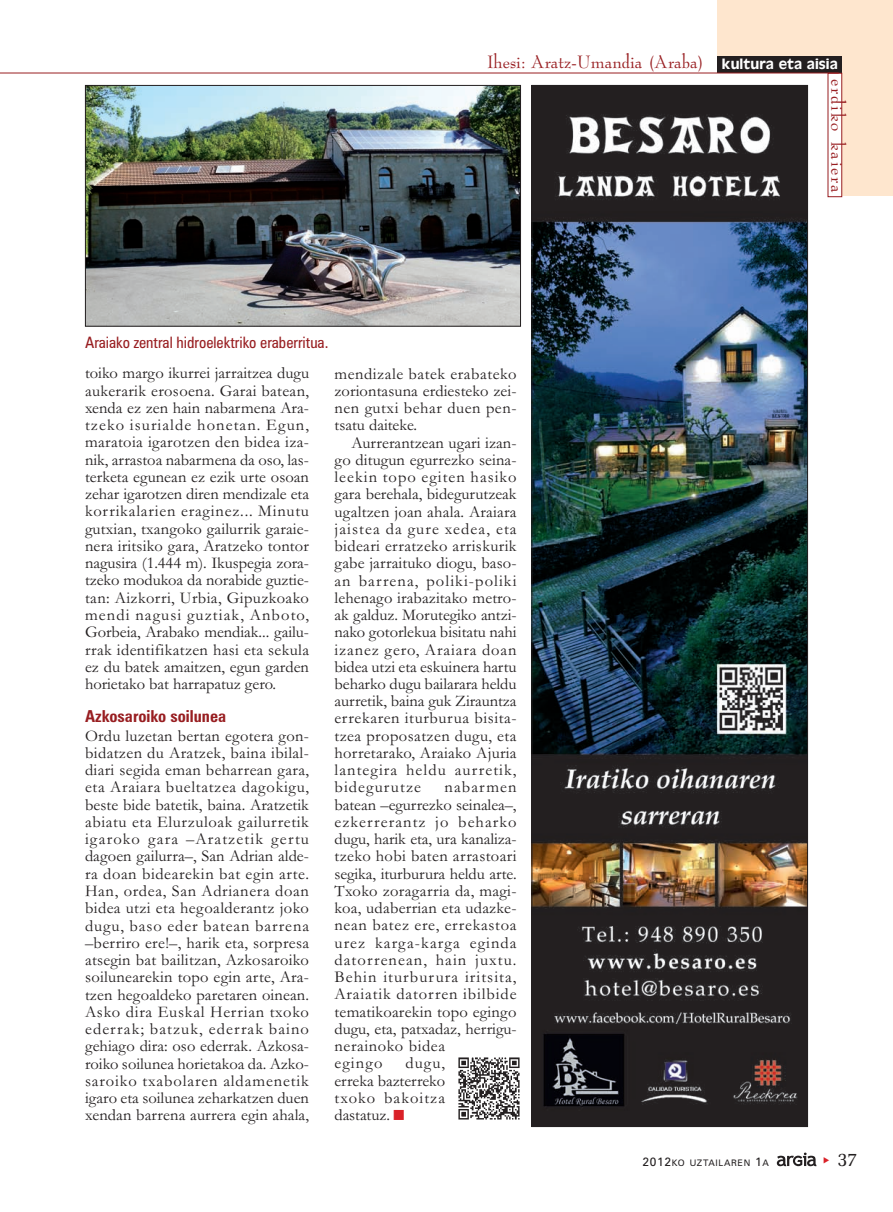
<style>
.page{position:relative;width:893px;height:1212px;background:#fff}
.page>*{position:absolute;margin:0;border:0;box-sizing:border-box;transform-origin:0 0}
.t1{font:21px "Bernadette";color:#981e21}
.t2{font:21px "Bernadette";letter-spacing:.09em;color:#981e21}
.t3{font:19.5px "Memoir";color:#231f20}
.t4{font:16.5px/17.2px "Garamond";letter-spacing:.015em;color:#231f20;text-align:justify}
.t5{font:700 condensed 16.5px "Zurich BT";color:#981e21}
.t6{font:condensed 15.75px "Zurich BT";color:#981e21}
.t7{font:15px "Antique Olive";letter-spacing:.005em;color:#fff}
.t8{font:9px "Zurich BT";letter-spacing:.075em;color:#231f20}
.s1{color:#da2128}
.s2{font-size:12px}
</style>
<div class="page">
<svg style="left:777px;top:1152px;width:39px;height:14px"></svg>
<div style="left:717px;top:0;width:158px;height:59px;background:#fee6ce"></div>
<div style="left:835px;top:0;width:58px;height:196px;background:#fee6ce"></div>
<div style="left:717px;top:57px;width:125px;height:16px;background:#231f20"></div>
<div style="left:828px;top:74px;width:13px;height:122px;background:#fff"></div>
<div style="left:828px;top:73px;width:14px;height:124px;border:1px solid #981e21"></div>
<hr style="left:0;top:73px;width:839px;height:1px;background:#981e21">
<img style="left:533px;top:87px;width:273px;height:1038px">
<img style="left:87px;top:87px;width:432px;height:238px">
<div style="left:85px;top:85px;width:436px;height:242px;border:1px solid #231f20"></div>
<img style="left:458px;top:1057px;width:62px;height:63px">
<p class="t1" style="left:487px;top:53px;width:217px">Ihesi: Aratz-Umandia (Araba)</p>
<p class="t7" style="left:722px;top:59px;width:117px">kultura eta aisia</p>
<p class="t2" style="left:846px;top:79px;width:116px;rotate:90deg">erdiko kaiera</p>
<p class="t6" style="left:85px;top:337px;width:245px">Araiako zentral hidroelektriko eraberritua.</p>
<p class="t4" style="left:85px;top:366px;width:226px">toiko margo ikurrei jarraitzea dugu aukerarik erosoena. Garai batean, xenda ez zen hain nabarmena Ara&shy;tzeko isurialde honetan. Egun, maratoia igarotzen den bidea iza&shy;nik, arrastoa nabarmena da oso, las&shy;terketa egunean ez ezik urte osoan zehar igarotzen diren mendizale eta korrikalarien eraginez... Minutu gutxian, txangoko gailurrik garaie&shy;nera iritsiko gara, Aratzeko tontor nagusira (1.444 m). Ikuspegia zora&shy;tzeko modukoa da norabide guztie&shy;tan: Aizkorri, Urbia, Gipuzkoako mendi nagusi guztiak, Anboto, Gorbeia, Arabako mendiak... gailu&shy;rrak identifikatzen hasi eta sekula ez du batek amaitzen, egun garden horietako bat harrapatuz gero.</p>
<p class="t5" style="left:85px;top:710px;width:143px">Azkosaroiko soilunea</p>
<p class="t4" style="left:85px;top:729px;width:226px">Ordu luzetan bertan egotera gon&shy;bidatzen du Aratzek, baina ibilal&shy;diari segida eman beharrean gara, eta Araiara bueltatzea dagokigu, beste bide batetik, baina. Aratzetik abiatu eta Elurzuloak gailurretik igaroko gara –Aratzetik gertu dagoen gailurra–, San Adrian alde&shy;ra doan bidearekin bat egin arte.<br>Han, ordea, San Adrianera doan bidea utzi eta hegoalderantz joko dugu, baso eder batean barrena –berriro ere!–, harik eta, sorpresa atsegin bat bailitzan, Azkosaroiko soilunearekin topo egin arte, Ara&shy;tzen hegoaldeko paretaren oinean.<br>Asko dira Euskal Herrian txoko ederrak; batzuk, ederrak baino gehiago dira: oso ederrak. Azkosa&shy;roiko soilunea horietakoa da. Azko&shy;saroiko txabolaren aldamenetik igaro eta soilunea zeharkatzen duen xendan barrena aurrera egin ahala,</p>
<p class="t4" style="left:334px;top:367px;width:184px">mendizale batek erabateko zoriontasuna erdiesteko zei&shy;nen gutxi behar duen pen&shy;tsatu daiteke.</p>
<p class="t4" style="left:334px;top:436px;width:184px;text-indent:17px">Aurrerantzean ugari izan&shy;go ditugun egurrezko seina&shy;leekin topo egiten hasiko gara berehala, bidegurutzeak ugaltzen joan ahala. Araiara jaistea da gure xedea, eta bideari erratzeko arriskurik gabe jarraituko diogu, baso&shy;an barrena, poliki-poliki lehenago irabazitako metro&shy;ak galduz. Morutegiko antzi&shy;nako gotorlekua bisitatu nahi izanez gero, Araiara doan bidea utzi eta eskuinera hartu beharko dugu bailarara heldu aurretik, baina guk Zirauntza errekaren iturburua bisita&shy;tzea proposatzen dugu, eta horretarako, Araiako Ajuria lantegira heldu aurretik, bidegurutze</p>
<p class="t4" style="left:334px;top:780px;width:184px;text-align:left;text-indent:110px">nabarmen batean –egurrezko seinalea–, ezkerrerantz jo beharko dugu, harik eta, ura kanaliza&shy;tzeko hobi baten arrastoari segika, iturburura heldu arte.<br>Txoko zoragarria da, magi&shy;koa, udaberrian eta udazke&shy;nean batez ere, errekastoa urez karga-karga eginda datorrenean, hain juxtu.<br>Behin iturburura iritsita,<br>Araiatik datorren ibilbide tematikoarekin topo egingo dugu, eta, patxadaz, herrigu&shy;nerainoko bidea<br>egingo</p>
<p class="t4" style="left:334px;top:1056px;width:112px;text-indent:71px">dugu, erreka bazterreko txoko bakoitza dastatuz. <span class="s1">■</span></p>
<p class="t8" style="left:643px;top:1160px;width:128px"><span class="s2">2012</span>KO UZTAILAREN <span class="s2">1</span>A</p>
<p class="t3" style="left:837px;top:1151px;width:22px">37</p>
</div>
